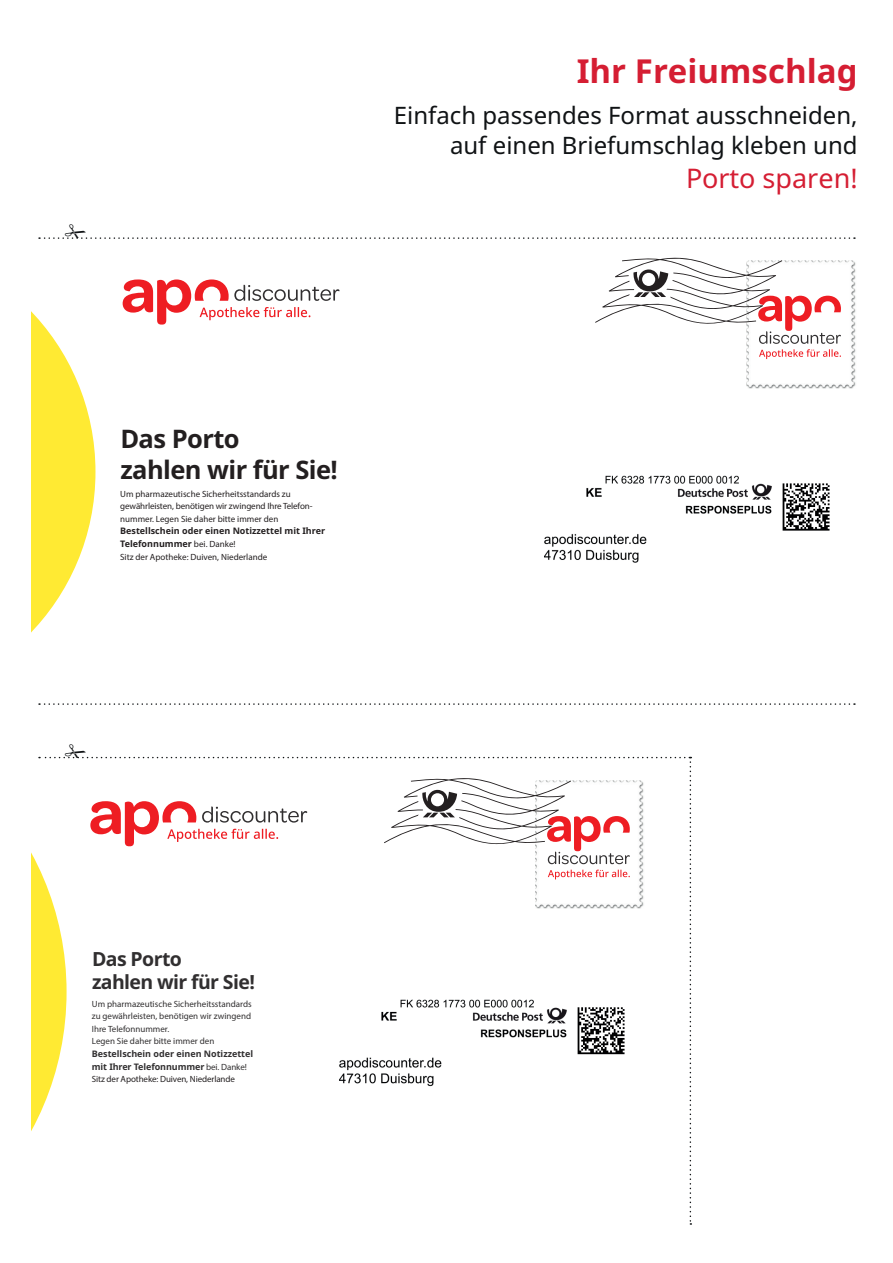
<style>
.page{position:relative;width:893px;height:1263px;background:#fff}
.page>*{position:absolute;margin:0;border:0;box-sizing:border-box;transform-origin:0 0}
.t1{font:700 33px "Noto Sans";color:#d51e33}
.t2{font:27px "Noto Sans";color:#d51e33}
.t3{font:700 25.5px/30.6px "Noto Sans";letter-spacing:-.02em;color:#231f20}
.t4{font:24px/30px "Noto Sans";color:#101315;text-align:right}
.t5{font:700 19.5px/23.4px "Noto Sans";letter-spacing:-.03em;color:#312f30}
.t6{font:9px/12.6px "Noto Sans";color:#231f20}
.t7{font:9px/12.6px "Noto Sans";color:#312f30}
.s1{font-weight:700}
.s2{color:#231f20}
</style>
<div class="page">
<svg style="left:39px;top:703px;width:816px;height:2px"></svg>
<svg style="left:31px;top:311px;width:64px;height:322px"></svg>
<svg style="left:123px;top:279px;width:216px;height:46px"></svg>
<img style="left:544px;top:475px;width:286px;height:88px">
<img style="left:746px;top:260px;width:110px;height:128px">
<svg style="left:595px;top:258px;width:246px;height:101px"></svg>
<svg style="left:39px;top:237px;width:816px;height:2px"></svg>
<svg style="left:31px;top:756px;width:660px;height:469px"></svg>
<p class="t1" style="left:577px;top:48px;width:282px">Ihr Freiumschlag</p>
<p class="t4" style="left:394px;top:101px;width:465px">Einfach passendes Format ausschneiden, auf einen Briefumschlag kleben und</p>
<p class="t2" style="left:686px;top:159px;width:173px">Porto sparen!</p>
<p class="t3" style="left:120px;top:424px;width:219px">Das Porto<br>zahlen wir für Sie!</p>
<p class="t6" style="left:120px;top:487px;width:206px">Um pharmazeutische Sicherheitsstandards zu gewährleisten, benötigen wir zwingend Ihre Telefon&shy;nummer. Legen Sie daher bitte immer den <span class="s1">Bestellschein oder einen Notizzettel mit Ihrer Telefonnummer</span> bei. Danke!<br>Sitz der Apotheke: Duiven, Niederlande</p>
<p class="t5" style="left:92px;top:947px;width:164px">Das Porto<br>zahlen wir für Sie!</p>
<p class="t7" style="left:92px;top:997px;width:163px">Um pharmazeutische Sicherheitsstandards zu gewährleisten, benötigen wir zwingend Ihre Telefonnummer.<br>Legen Sie daher bitte immer den <span class="s1">Bestellschein oder einen Notizzettel mit Ihrer Telefonnummer</span> bei. Danke!<br><span class="s2">Sitz der Apotheke: Duiven, Niederlande</span></p>
</div>
